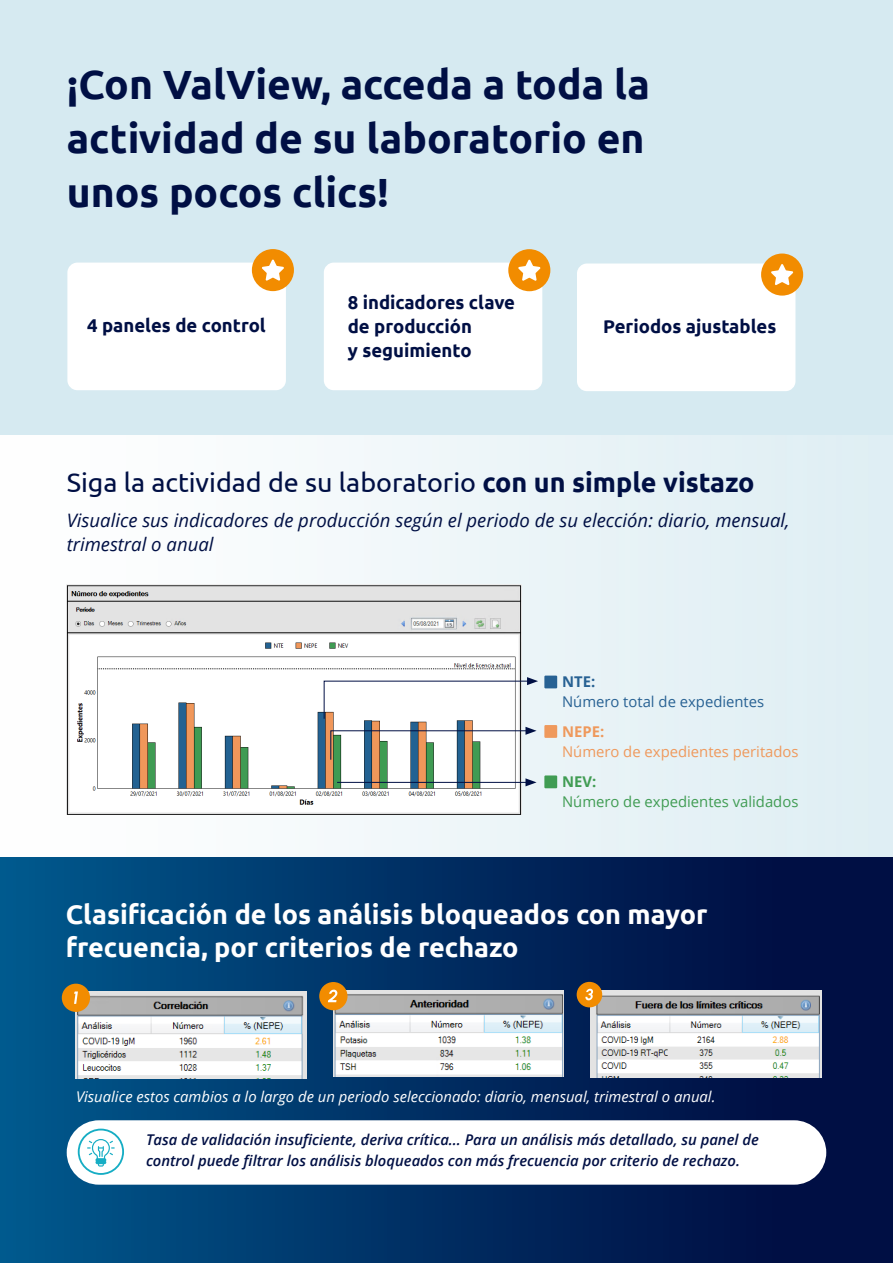
<style>
.page{position:relative;width:893px;height:1263px;background:#fff}
.page>*{position:absolute;margin:0;border:0;box-sizing:border-box;transform-origin:0 0}
.t1{font:700 40.8px/53.7px "Ubuntu";color:#000f44}
.t2{font:700 27px/33px "Ubuntu";color:#fff}
.t3{font:27px "Ubuntu";color:#000f44}
.t4{font:italic 18.6px/24.2px "Open Sans";color:#000f44}
.t5{font:700 18.6px/24.2px "Ubuntu";color:#000f44}
.t6{font:italic 600 14.85px/21px "Open Sans";color:#000f44}
.t7{font:italic 14.85px "Open Sans";color:#fff}
.t8{font:14.85px "Open Sans";color:#ef995c}
.t9{font:14.85px "Open Sans";color:#409c53}
.t10{font:14.85px "Open Sans";color:#276193}
.t11{font:700 14.85px "Open Sans";color:#ef995c}
.t12{font:700 14.85px "Open Sans";color:#276193}
.t13{font:700 14.85px "Open Sans";color:#409c53}
.s1{font-weight:700}
</style>
<div class="page">
<div style="left:0;top:0;width:893px;height:860px;background:#d6eaf1"></div>
<div style="left:0;top:435px;width:893px;height:422px;background:#fff"></div>
<div style="left:450px;top:435px;width:443px;height:422px;background:#e5f1f6"></div>
<div style="left:0;top:857px;width:893px;height:406px;background:#000f44"></div>
<div style="left:0;top:857px;width:790px;height:406px;background:linear-gradient(to right,#01598d,#010d42)"></div>
<div style="left:67px;top:1120px;width:759px;height:65px;background:#fff;border-radius:32px"></div>
<svg style="left:79px;top:1129px;width:44px;height:45px"></svg>
<div style="left:78px;top:1128px;width:46px;height:47px;border:2px solid #16adc4;border-radius:50%"></div>
<svg style="left:87px;top:1139px;width:28px;height:27px"></svg>
<div style="left:67px;top:263px;width:219px;height:127px;background:#fff;border-radius:10px"></div>
<div style="left:252px;top:249px;width:42px;height:42px;background:#f28c00;border-radius:50%"></div>
<svg style="left:262px;top:259px;width:22px;height:22px"></svg>
<div style="left:324px;top:263px;width:218px;height:127px;background:#fff;border-radius:10px"></div>
<div style="left:508px;top:249px;width:42px;height:42px;background:#f28c00;border-radius:50%"></div>
<svg style="left:518px;top:259px;width:23px;height:22px"></svg>
<div style="left:577px;top:263px;width:218px;height:128px;background:#fff;border-radius:10px"></div>
<div style="left:761px;top:254px;width:42px;height:42px;background:#f28c00;border-radius:50%"></div>
<svg style="left:771px;top:264px;width:22px;height:21px"></svg>
<img style="left:67px;top:584px;width:455px;height:231px">
<div style="left:544px;top:676px;width:13px;height:12px;background:#276193"></div>
<div style="left:544px;top:725px;width:13px;height:13px;background:#ef995c"></div>
<div style="left:544px;top:775px;width:13px;height:13px;background:#409c53"></div>
<svg style="left:324px;top:677px;width:214px;height:42px"></svg>
<svg style="left:330px;top:727px;width:207px;height:33px"></svg>
<hr style="left:337px;top:782px;width:191px;height:1px;background:#000f44">
<svg style="left:525px;top:778px;width:12px;height:8px"></svg>
<img style="left:76px;top:992px;width:230px;height:86px">
<div style="left:62px;top:984px;width:28px;height:28px;background:#f28c00;border-radius:50%"></div>
<svg style="left:74px;top:991px;width:4px;height:13px"></svg>
<img style="left:333px;top:990px;width:231px;height:87px">
<div style="left:319px;top:982px;width:28px;height:28px;background:#f28c00;border-radius:50%"></div>
<svg style="left:328px;top:990px;width:9px;height:12px"></svg>
<img style="left:591px;top:990px;width:230px;height:87px">
<div style="left:577px;top:982px;width:25px;height:25px;background:#f28c00;border-radius:50%"></div>
<svg style="left:585px;top:989px;width:8px;height:11px"></svg>
<h1 class="t1" style="left:67px;top:57px;width:585px">¡Con ValView, acceda a toda la actividad de su laboratorio en unos pocos clics!</h1>
<p class="t5" style="left:87px;top:313px;width:180px">4 paneles de control</p>
<p class="t5" style="left:348px;top:290px;width:169px">8 indicadores clave de producción<br>y seguimiento</p>
<p class="t5" style="left:603px;top:314px;width:175px">Periodos ajustables</p>
<h2 class="t3" style="left:67px;top:466px;width:689px">Siga la actividad de su laboratorio <span class="s1">con un simple vistazo</span></h2>
<p class="t4" style="left:67px;top:507px;width:724px">Visualice sus indicadores de producción según el periodo de su elección: diario, mensual, trimestral o anual</p>
<p class="t12" style="left:562px;top:671px;width:35px">NTE:</p>
<p class="t10" style="left:562px;top:691px;width:204px">Número total de expedientes</p>
<p class="t11" style="left:562px;top:721px;width:44px">NEPE:</p>
<p class="t8" style="left:562px;top:741px;width:238px">Número de expedientes peritados</p>
<p class="t13" style="left:562px;top:771px;width:36px">NEV:</p>
<p class="t9" style="left:562px;top:791px;width:238px">Número de expedientes validados</p>
<h2 class="t2" style="left:66px;top:897px;width:643px">Clasificación de los análisis bloqueados con mayor frecuencia, por criterios de rechazo</h2>
<p class="t7" style="left:76px;top:1087px;width:641px">Visualice estos cambios a lo largo de un periodo seleccionado: diario, mensual, trimestral o anual.</p>
<p class="t6" style="left:146px;top:1129px;width:614px">Tasa de validación insuficiente, deriva crítica... Para un análisis más detallado, su panel de control puede filtrar los análisis bloqueados con más frecuencia por criterio de rechazo.</p>
</div>
